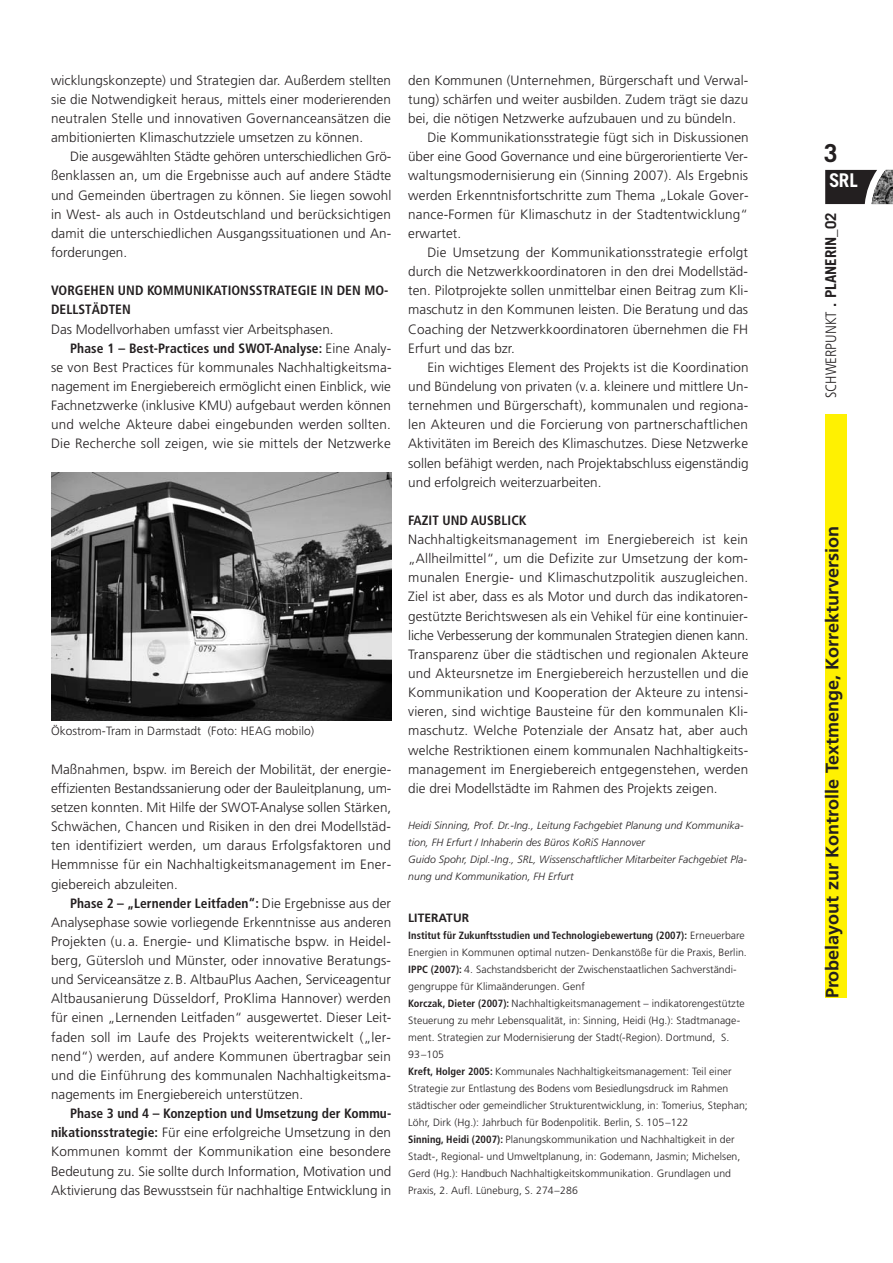
<style>
.page{position:relative;width:893px;height:1263px;background:#fff}
.page>*{position:absolute;margin:0;border:0;box-sizing:border-box;transform-origin:0 0}
.t1{font:700 24.75px "Trade Gothic";color:#231f20}
.t2{font:700 18.9px "Trade Gothic";color:#fff}
.t3{font:700 18px "Frutiger";color:#231f20}
.t4{font:700 15px "Trade Gothic";color:#231f20}
.t5{font:300 13.5px/19.2px "Frutiger";letter-spacing:.005em;color:#231f20;text-align:justify}
.t6{font:700 condensed 13.5px/19.2px "Frutiger";letter-spacing:.005em;color:#231f20}
.t7{font:300 12px "Frutiger";letter-spacing:.005em;color:#231f20}
.t8{font:700 12px "Frutiger";letter-spacing:.005em;color:#231f20}
.t9{font:300 10.5px/17px "Frutiger";letter-spacing:.005em;color:#231f20}
.t10{font:italic 300 10.5px/17px "Frutiger";letter-spacing:.005em;color:#231f20}
.s1{font-weight:300;font-stretch:normal}
.s2{font-weight:700;font-stretch:condensed}
.s3{font-family:"Frutiger";font-weight:300;font-stretch:condensed}
</style>
<div class="page">
<svg style="left:825px;top:170px;width:68px;height:34px;background:#4b4949"></svg>
<div style="left:825px;top:415px;width:21px;height:583px;background:#fff101"></div>
<img style="left:51px;top:472px;width:340px;height:249px">
<p class="t5" style="left:51px;top:72px;width:341px">wicklungskonzepte) und Strategien dar. Außerdem stellten sie die Notwendigkeit heraus, mittels einer moderierenden neutralen Stelle und innovativen Governanceansätzen die ambitionierten Klimaschutzziele umsetzen zu können.</p>
<p class="t5" style="left:51px;top:148px;width:342px;text-indent:19px">Die ausgewählten Städte gehören unterschiedlichen Grö&shy;ßenklassen an, um die Ergebnisse auch auf andere Städte und Gemeinden übertragen zu können. Sie liegen sowohl in West- als auch in Ostdeutschland und berücksichtigen damit die unterschiedlichen Ausgangssituationen und An&shy;forderungen.</p>
<p class="t6" style="left:51px;top:282px;width:339px">VORGEHEN UND KOMMUNIKATIONSSTRATEGIE IN DEN MO-<br>DELLSTÄDTEN</p>
<p class="t5" style="left:51px;top:320px;width:284px">Das Modellvorhaben umfasst vier Arbeitsphasen.</p>
<p class="t6" style="left:70px;top:339px;width:322px">Phase 1 – Best-Practices und SWOT-Analyse: <span class="s1">Eine Analy-</span></p>
<p class="t5" style="left:51px;top:359px;width:342px">se von Best Practices für kommunales Nachhaltigkeitsma-</p>
<p class="t5" style="left:51px;top:378px;width:341px">nagement im Energiebereich ermöglicht einen Einblick, wie</p>
<p class="t5" style="left:51px;top:397px;width:341px">Fachnetzwerke (inklusive KMU) aufgebaut werden können</p>
<p class="t5" style="left:51px;top:416px;width:341px">und welche Akteure dabei eingebunden werden sollten.</p>
<p class="t5" style="left:51px;top:435px;width:341px">Die Recherche soll zeigen, wie sie mittels der Netzwerke</p>
<p class="t7" style="left:51px;top:726px;width:265px">Ökostrom-Tram in Darmstadt (Foto: HEAG mobilo)</p>
<p class="t5" style="left:51px;top:760px;width:342px">Maßnahmen, bspw. im Bereich der Mobilität, der energie&shy;effizienten Bestandssanierung oder der Bauleitplanung, um&shy;setzen konnten. Mit Hilfe der SWOT-Analyse sollen Stärken, Schwächen, Chancen und Risiken in den drei Modellstäd&shy;ten identifiziert werden, um daraus Erfolgsfaktoren und Hemmnisse für ein Nachhaltigkeitsmanagement im Ener&shy;giebereich abzuleiten.</p>
<p class="t5" style="left:51px;top:894px;width:342px;text-indent:19px"><span class="s2">Phase 2 – „Lernender Leitfaden“:</span> Die Ergebnisse aus der Analysephase sowie vorliegende Erkenntnisse aus anderen Projekten (u.a. Energie- und Klimatische bspw. in Heidel&shy;berg, Gütersloh und Münster, oder innovative Beratungs&shy;und Serviceansätze z.B. AltbauPlus Aachen, Serviceagentur Altbausanierung Düsseldorf, ProKlima Hannover) werden für einen „Lernenden Leitfaden“ ausgewertet. Dieser Leit&shy;faden soll im Laufe des Projekts weiterentwickelt („ler&shy;nend“) werden, auf andere Kommunen übertragbar sein und die Einführung des kommunalen Nachhaltigkeitsma&shy;nagements im Energiebereich unterstützen.</p>
<p class="t5" style="left:51px;top:1105px;width:342px;text-indent:19px"><span class="s2">Phase 3 und 4 – Konzeption und Umsetzung der Kommu&shy;nikationsstrategie:</span> Für eine erfolgreiche Umsetzung in den Kommunen kommt der Kommunikation eine besondere Bedeutung zu. Sie sollte durch Information, Motivation und Aktivierung das Bewusstsein für nachhaltige Entwicklung in</p>
<p class="t5" style="left:408px;top:72px;width:342px">den Kommunen (Unternehmen, Bürgerschaft und Verwal-</p>
<p class="t5" style="left:408px;top:91px;width:341px">tung) schärfen und weiter ausbilden. Zudem trägt sie dazu</p>
<p class="t5" style="left:408px;top:110px;width:329px">bei, die nötigen Netzwerke aufzubauen und zu bündeln.</p>
<p class="t5" style="left:427px;top:129px;width:323px">Die Kommunikationsstrategie fügt sich in Diskussionen</p>
<p class="t5" style="left:408px;top:148px;width:341px">über eine Good Governance und eine bürgerorientierte Ver-</p>
<p class="t5" style="left:408px;top:167px;width:341px">waltungsmodernisierung ein (Sinning 2007). Als Ergebnis</p>
<p class="t5" style="left:408px;top:186px;width:342px">werden Erkenntnisfortschritte zum Thema „Lokale Gover-</p>
<p class="t5" style="left:408px;top:205px;width:341px">nance-Formen für Klimaschutz in der Stadtentwicklung“</p>
<p class="t5" style="left:408px;top:225px;width:54px">erwartet.</p>
<p class="t5" style="left:427px;top:244px;width:322px">Die Umsetzung der Kommunikationsstrategie erfolgt</p>
<p class="t5" style="left:408px;top:263px;width:341px">durch die Netzwerkkoordinatoren in den drei Modellstäd-</p>
<p class="t5" style="left:408px;top:282px;width:341px">ten. Pilotprojekte sollen unmittelbar einen Beitrag zum Kli-</p>
<p class="t5" style="left:408px;top:301px;width:341px">maschutz in den Kommunen leisten. Die Beratung und das</p>
<p class="t5" style="left:408px;top:320px;width:341px">Coaching der Netzwerkkoordinatoren übernehmen die FH</p>
<p class="t5" style="left:408px;top:339px;width:108px">Erfurt und das bzr.</p>
<p class="t5" style="left:427px;top:359px;width:323px">Ein wichtiges Element des Projekts ist die Koordination</p>
<p class="t5" style="left:408px;top:378px;width:341px">und Bündelung von privaten (v.a. kleinere und mittlere Un-</p>
<p class="t5" style="left:408px;top:397px;width:342px">ternehmen und Bürgerschaft), kommunalen und regiona-</p>
<p class="t5" style="left:408px;top:416px;width:341px">len Akteuren und die Forcierung von partnerschaftlichen</p>
<p class="t5" style="left:408px;top:435px;width:341px">Aktivitäten im Bereich des Klimaschutzes. Diese Netzwerke</p>
<p class="t5" style="left:408px;top:454px;width:342px">sollen befähigt werden, nach Projektabschluss eigenständig</p>
<p class="t5" style="left:408px;top:473px;width:195px">und erfolgreich weiterzuarbeiten.</p>
<p class="t6" style="left:408px;top:512px;width:120px">FAZIT UND AUSBLICK</p>
<p class="t5" style="left:408px;top:531px;width:342px">Nachhaltigkeitsmanagement im Energiebereich ist kein „Allheilmittel“, um die Defizite zur Umsetzung der kom&shy;munalen Energie- und Klimaschutzpolitik auszugleichen.<br>Ziel ist aber, dass es als Motor und durch das indikatoren&shy;gestützte Berichtswesen als ein Vehikel für eine kontinuier&shy;liche Verbesserung der kommunalen Strategien dienen kann.<br>Transparenz über die städtischen und regionalen Akteure und Akteursnetze im Energiebereich herzustellen und die Kommunikation und Kooperation der Akteure zu intensi&shy;vieren, sind wichtige Bausteine für den kommunalen Kli&shy;maschutz. Welche Potenziale der Ansatz hat, aber auch welche Restriktionen einem kommunalen Nachhaltigkeits&shy;management im Energiebereich entgegenstehen, werden die drei Modellstädte im Rahmen des Projekts zeigen.</p>
<p class="t10" style="left:408px;top:818px;width:340px">Heidi Sinning, Prof. Dr.-Ing., Leitung Fachgebiet Planung und Kommunika&shy;tion, FH Erfurt / Inhaberin des Büros KoRiS Hannover<br>Guido Spohr, Dipl.-Ing., SRL, Wissenschaftlicher Mitarbeiter Fachgebiet Pla&shy;nung und Kommunikation, FH Erfurt</p>
<p class="t8" style="left:408px;top:913px;width:62px">LITERATUR</p>
<p class="t9" style="left:408px;top:928px;width:341px"><span class="s2">Institut für Zukunftsstudien und Technologiebewertung (2007):</span> Erneuerbare Energien in Kommunen optimal nutzen- Denkanstöße für die Praxis, Berlin.<br><span class="s2">IPPC (2007):</span> 4. Sachstandsbericht der Zwischenstaatlichen Sachverständi&shy;gengruppe für Klimaänderungen. Genf<br><span class="s2">Korczak, Dieter (2007):</span> Nachhaltigkeitsmanagement – indikatorengestützte Steuerung zu mehr Lebensqualität, in: Sinning, Heidi (Hg.): Stadtmanage&shy;ment. Strategien zur Modernisierung der Stadt(-Region). Dortmund, S.<br>93–105<br><span class="s2">Kreft, Holger 2005:</span> Kommunales Nachhaltigkeitsmanagement: Teil einer Strategie zur Entlastung des Bodens vom Besiedlungsdruck im Rahmen städtischer oder gemeindlicher Strukturentwicklung, in: Tomerius, Stephan; Löhr, Dirk (Hg.): Jahrbuch für Bodenpolitik. Berlin, S. 105–122<br><span class="s2">Sinning, Heidi (2007):</span> Planungskommunikation und Nachhaltigkeit in der Stadt-, Regional- und Umweltplanung, in: Godemann, Jasmin; Michelsen, Gerd (Hg.): Handbuch Nachhaltigkeitskommunikation. Grundlagen und Praxis, 2. Aufl. Lüneburg, S. 274–286</p>
<h1 class="t1" style="left:824px;top:145px;width:15px">3</h1>
<h2 class="t2" style="left:829px;top:173px;width:30px">SRL</h2>
<p class="t4" style="left:825px;top:398px;width:187px;rotate:-90deg"><span class="s3">SCHWERPUNKT</span> . PLANERIN_02</p>
<h3 class="t3" style="left:825px;top:998px;width:474px;rotate:-90deg">Probelayout zur Kontrolle Textmenge, Korrekturversion</h3>
</div>
